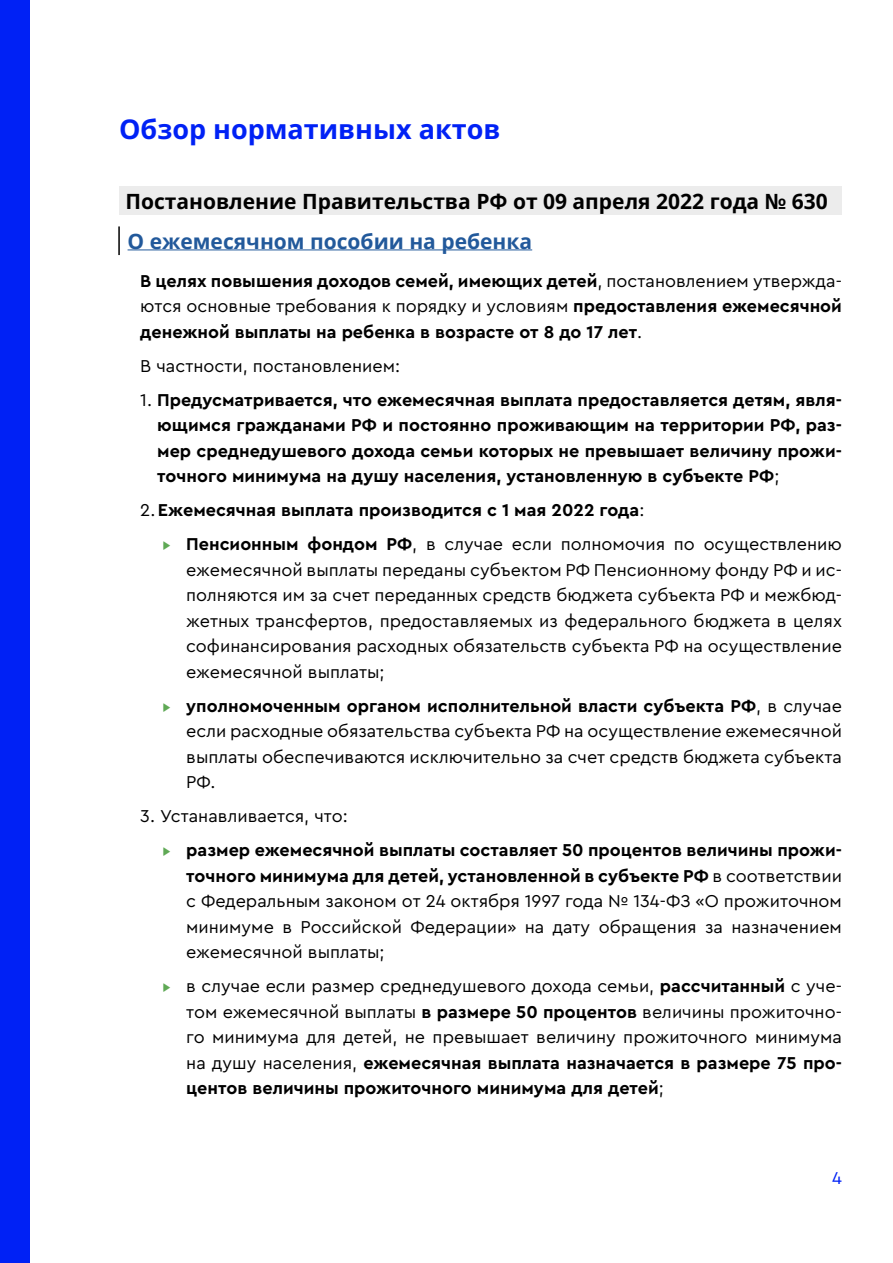
<style>
.page{position:relative;width:893px;height:1263px;background:#fff}
.page>*{position:absolute;margin:0;border:0;box-sizing:border-box;transform-origin:0 0}
.t1{font:700 27px "Open Sans";color:#0021f5}
.t2{font:700 21px "Open Sans";color:#000}
.t3{font:700 21px "Open Sans";color:#22599b}
.t4{font:18px/25.5px "Cera Pro";color:#000;text-align:justify}
.t5{font:700 18px/25.5px "Cera Pro";color:#000;text-align:justify}
.t6{font:18px "Cera Pro";color:#0021f5}
.s1{font-weight:400}
.s2{font-weight:400;color:#5fa955}
.s3{color:#5fa955}
.s4{font-weight:700}
</style>
<div class="page">
<div style="left:0;top:0;width:30px;height:1263px;background:#0021f5"></div>
<div style="left:119px;top:186px;width:723px;height:29px;background:#ececec"></div>
<hr style="left:118px;top:226px;width:2px;height:29px;background:#000">
<hr style="left:128px;top:250px;width:404px;height:1px;background:#22599b">
<h1 class="t1" style="left:119px;top:111px;width:383px">Обзор нормативных актов</h1>
<p class="t2" style="left:125px;top:187px;width:704px">Постановление Правительства РФ от 09 апреля 2022 года № 630</p>
<p class="t3" style="left:128px;top:227px;width:406px">О ежемесячном пособии на ребенка</p>
<p class="t5" style="left:140px;top:267px;width:703px">В целях повышения доходов семей, имеющих детей<span class="s1">, постановлением утвержда&shy;ются основные требования к порядку и условиям</span> предоставления ежемесячной денежной выплаты на ребенка в возрасте от 8 до 17 лет<span class="s1">.</span></p>
<p class="t4" style="left:140px;top:352px;width:261px">В частности, постановлением:</p>
<p class="t5" style="left:157px;top:386px;width:686px;text-indent:-17px"><span class="s1">1.</span> Предусматривается, что ежемесячная выплата предоставляется детям, явля&shy;ющимся гражданами РФ и постоянно проживающим на территории РФ, раз&shy;мер среднедушевого дохода семьи которых не превышает величину прожи&shy;точного минимума на душу населения, установленную в субъекте РФ<span class="s1">;</span></p>
<p class="t5" style="left:162px;top:492px;width:682px;line-height:34px;text-indent:-21px"><span class="s1">2.</span>Ежемесячная выплата производится с 1 мая 2022 года<span class="s1">:<br></span><span class="s2">▸</span> Пенсионным фондом РФ<span class="s1">, в случае если полномочия по осуществлению</span></p>
<p class="t4" style="left:186px;top:556px;width:657px">ежемесячной выплаты переданы субъектом РФ Пенсионному фонду РФ и ис&shy;полняются им за счет переданных средств бюджета субъекта РФ и межбюд&shy;жетных трансфертов, предоставляемых из федерального бюджета в целях софинансирования расходных обязательств субъекта РФ на осуществление ежемесячной выплаты;</p>
<p class="t4" style="left:186px;top:692px;width:657px;text-indent:-25px"><span class="s3">▸</span> <span class="s4">уполномоченным органом исполнительной власти субъекта РФ</span>, в случае если расходные обязательства субъекта РФ на осуществление ежемесячной выплаты обеспечиваются исключительно за счет средств бюджета субъекта РФ.</p>
<p class="t5" style="left:162px;top:798px;width:682px;line-height:34px;text-indent:-21px"><span class="s1">3. Устанавливается, что:<br></span><span class="s2">▸</span> размер ежемесячной выплаты составляет 50 процентов величины прожи-</p>
<p class="t4" style="left:186px;top:862px;width:657px"><span class="s4">точного минимума для детей, установленной в субъекте РФ</span> в соответствии с Федеральным законом от 24 октября 1997 года № 134‑ФЗ «О прожиточном минимуме в Российской Федерации» на дату обращения за назначением ежемесячной выплаты;</p>
<p class="t4" style="left:186px;top:973px;width:657px;text-indent:-25px"><span class="s3">▸</span> в случае если размер среднедушевого дохода семьи, <span class="s4">рассчитанный</span> с уче&shy;том ежемесячной выплаты <span class="s4">в размере 50 процентов</span> величины прожиточно&shy;го минимума для детей, не превышает величину прожиточного минимума на душу населения, <span class="s4">ежемесячная выплата назначается в размере 75 про&shy;центов величины прожиточного минимума для детей</span>;</p>
<p class="t6" style="left:832px;top:1166px;width:11px">4</p>
</div>
